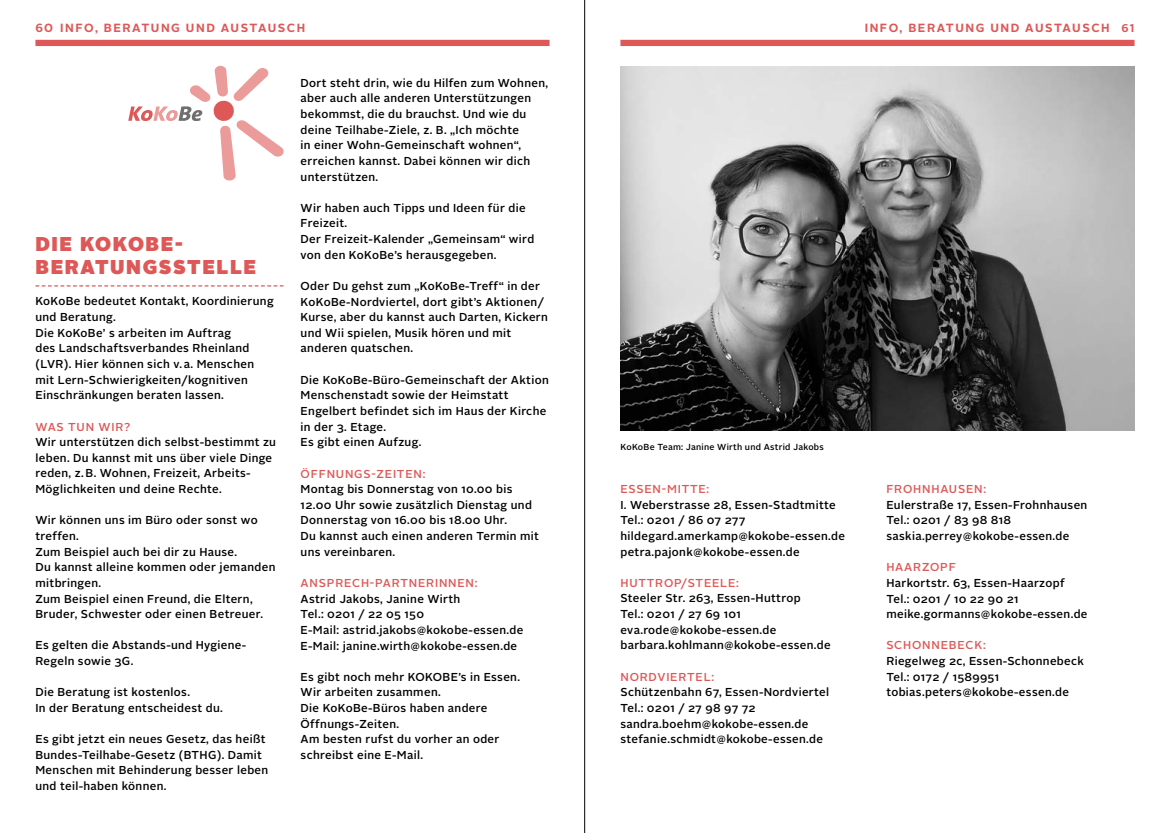
<style>
.page{position:relative;width:1170px;height:833px;background:#fff}
.page>*{position:absolute;margin:0;border:0;box-sizing:border-box;transform-origin:0 0}
.t1{font:900 20px/23.5px "Alright Sans";letter-spacing:.08em;color:#dd5857}
.t2{font:700 11.88px "Alright Sans";letter-spacing:.13em;color:#dd5857}
.t3{font:500 11.5px/15.6px "Alright Sans";letter-spacing:.03em;color:#000}
.t4{font:500 11.5px "Alright Sans";letter-spacing:.07em;color:#dd5857}
.t5{font:700 11.25px "Alright Sans";color:#dd5857}
.t6{font:500 8.75px "Alright Sans";letter-spacing:.03em;color:#000}
</style>
<div class="page">
<svg style="left:128px;top:66px;width:156px;height:115px"></svg>
<svg style="left:35px;top:285px;width:248px;height:1px"></svg>
<div style="left:620px;top:40px;width:514px;height:6px;background:#dd5857"></div>
<div style="left:35px;top:40px;width:514px;height:6px;background:#dd5857"></div>
<img style="left:620px;top:67px;width:514px;height:363px">
<hr style="left:584px;top:0;width:1px;height:833px;background:#000">
<p class="t2" style="left:35px;top:20px;width:19px">60</p>
<p class="t5" style="left:1121px;top:20px;width:14px">61</p>
<p class="t2" style="left:60px;top:20px;width:246px">INFO, BERATUNG UND AUSTAUSCH</p>
<p class="t2" style="left:864px;top:20px;width:246px">INFO, BERATUNG UND AUSTAUSCH</p>
<h1 class="t1" style="left:35px;top:232px;width:222px">DIE KOKOBE-<br>BERATUNGSSTELLE</h1>
<p class="t3" style="left:35px;top:294px;width:240px">KoKoBe bedeutet Kontakt, Koordinierung und Beratung.<br>Die KoKoBe’ s arbeiten im Auftrag<br>des Landschaftsverbandes Rheinland (LVR). Hier können sich v. a. Menschen mit Lern-Schwierigkeiten/kognitiven Einschränkungen beraten lassen.</p>
<p class="t4" style="left:35px;top:418px;width:96px">WAS TUN WIR?</p>
<p class="t3" style="left:35px;top:434px;width:242px">Wir unterstützen dich selbst-bestimmt zu leben. Du kannst mit uns über viele Dinge reden, z. B. Wohnen, Freizeit, Arbeits-Möglichkeiten und deine Rechte.</p>
<p class="t3" style="left:35px;top:512px;width:241px">Wir können uns im Büro oder sonst wo treffen.<br>Zum Beispiel auch bei dir zu Hause.<br>Du kannst alleine kommen oder jemanden mitbringen.<br>Zum Beispiel einen Freund, die Eltern,<br>Bruder, Schwester oder einen Betreuer.</p>
<p class="t3" style="left:35px;top:637px;width:212px">Es gelten die Abstands-und Hygiene-<br>Regeln sowie 3G.</p>
<p class="t3" style="left:35px;top:684px;width:189px">Die Beratung ist kostenlos.<br>In der Beratung entscheidest du.</p>
<p class="t3" style="left:35px;top:731px;width:234px">Es gibt jetzt ein neues Gesetz, das heißt Bundes-Teilhabe-Gesetz (BTHG). Damit Menschen mit Behinderung besser leben und teil-haben können.</p>
<p class="t3" style="left:300px;top:75px;width:249px">Dort steht drin, wie du Hilfen zum Wohnen, aber auch alle anderen Unterstützungen bekommst, die du brauchst. Und wie du deine Teilhabe-Ziele, z. B. „Ich möchte<br>in einer Wohn-Gemeinschaft wohnen“, erreichen kannst. Dabei können wir dich unterstützen.</p>
<p class="t3" style="left:300px;top:200px;width:235px">Wir haben auch Tipps und Ideen für die<br>Freizeit.<br>Der Freizeit-Kalender „Gemeinsam“ wird von den KoKoBe’s herausgegeben.</p>
<p class="t3" style="left:300px;top:278px;width:249px">Oder Du gehst zum „KoKoBe-Treff“ in der KoKoBe-Nordviertel, dort gibt’s Aktionen/ Kurse, aber du kannst auch Darten, Kickern und Wii spielen, Musik hören und mit anderen quatschen.</p>
<p class="t3" style="left:300px;top:372px;width:250px">Die KoKoBe-Büro-Gemeinschaft der Aktion<br>Menschenstadt sowie der Heimstatt<br>Engelbert befindet sich im Haus der Kirche in der 3. Etage.<br>Es gibt einen Aufzug.</p>
<p class="t4" style="left:300px;top:465px;width:126px">ÖFFNUNGS-ZEITEN:</p>
<p class="t3" style="left:300px;top:481px;width:240px">Montag bis Donnerstag von 10.00 bis 12.00 Uhr sowie zusätzlich Dienstag und Donnerstag von 16.00 bis 18.00 Uhr.<br>Du kannst auch einen anderen Termin mit uns vereinbaren.</p>
<p class="t4" style="left:300px;top:575px;width:178px">ANSPRECH-PARTNERINNEN:</p>
<p class="t3" style="left:300px;top:591px;width:224px">Astrid Jakobs, Janine Wirth<br>Tel.: 0201 / 22 05 150<br>E-Mail: astrid.jakobs@kokobe-essen.de E-Mail: janine.wirth@kokobe-essen.de</p>
<p class="t3" style="left:300px;top:669px;width:221px">Es gibt noch mehr KOKOBE’s in Essen.<br>Wir arbeiten zusammen.<br>Die KoKoBe-Büros haben andere<br>Öffnungs-Zeiten.<br>Am besten rufst du vorher an oder schreibst eine E-Mail.</p>
<p class="t6" style="left:620px;top:441px;width:205px">KoKoBe Team: Janine Wirth und Astrid Jakobs</p>
<p class="t4" style="left:620px;top:481px;width:90px">ESSEN-MITTE:</p>
<p class="t3" style="left:620px;top:497px;width:226px">I. Weberstrasse 28, Essen-Stadtmitte Tel.: 0201 / 86 07 277 hildegard.amerkamp@kokobe-essen.de petra.pajonk@kokobe-essen.de</p>
<p class="t4" style="left:620px;top:575px;width:120px">HUTTROP/STEELE:</p>
<p class="t3" style="left:620px;top:591px;width:212px">Steeler Str. 263, Essen-Huttrop<br>Tel.: 0201 / 27 69 101 eva.rode@kokobe-essen.de barbara.kohlmann@kokobe-essen.de</p>
<p class="t4" style="left:620px;top:668px;width:95px">NORDVIERTEL:</p>
<p class="t3" style="left:620px;top:684px;width:210px">Schützenbahn 67, Essen-Nordviertel<br>Tel.: 0201 / 27 98 97 72 sandra.boehm@kokobe-essen.de stefanie.schmidt@kokobe-essen.de</p>
<p class="t4" style="left:886px;top:481px;width:101px">FROHNHAUSEN:</p>
<p class="t3" style="left:886px;top:497px;width:202px">Eulerstraße 17, Essen-Frohnhausen<br>Tel.: 0201 / 83 98 818 saskia.perrey@kokobe-essen.de</p>
<p class="t4" style="left:886px;top:559px;width:71px">HAARZOPF</p>
<p class="t3" style="left:886px;top:575px;width:203px">Harkortstr. 63, Essen-Haarzopf<br>Tel.: 0201 / 10 22 90 21 meike.gormanns@kokobe-essen.de</p>
<p class="t4" style="left:886px;top:637px;width:101px">SCHONNEBECK:</p>
<p class="t3" style="left:886px;top:653px;width:199px">Riegelweg 2c, Essen-Schonnebeck<br>Tel.: 0172 / 1589951 tobias.peters@kokobe-essen.de</p>
</div>
